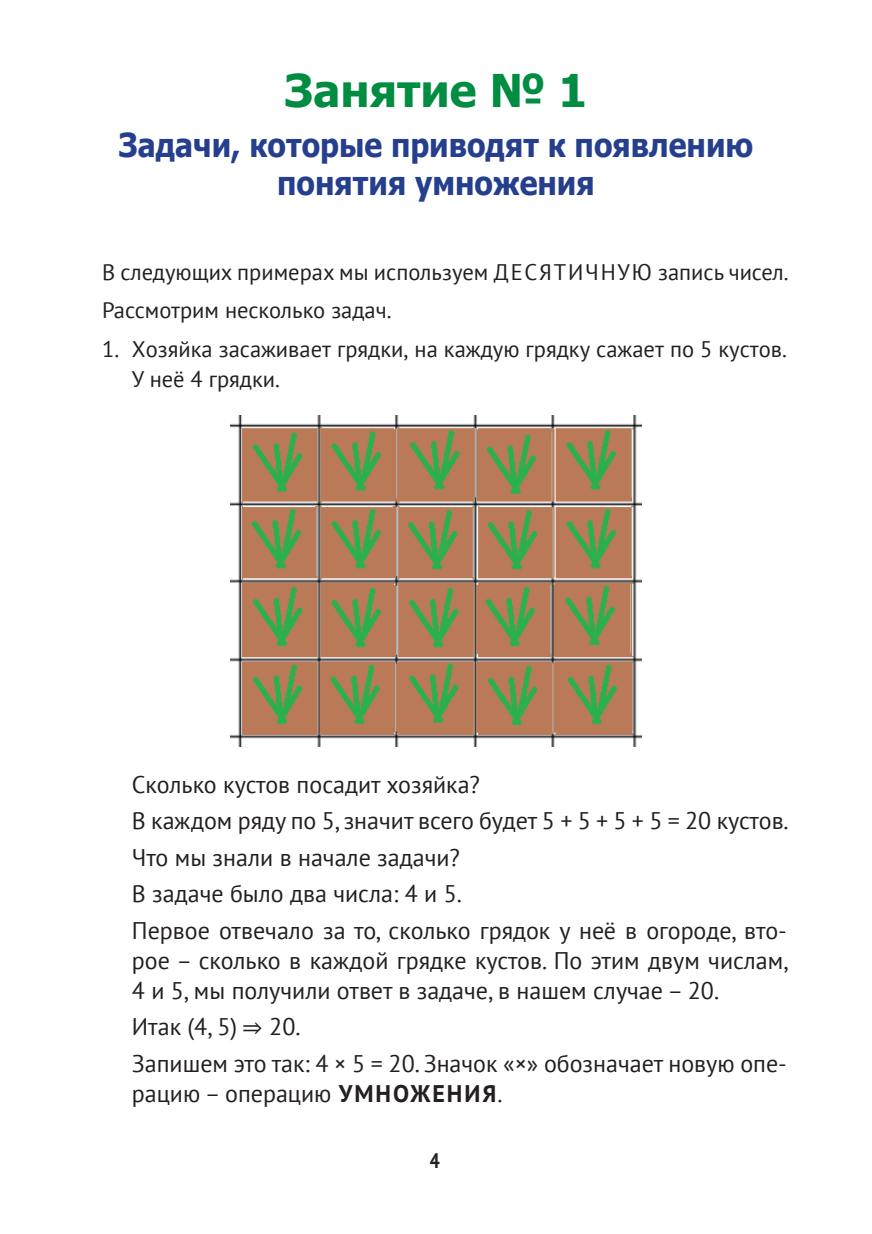
<style>
.page{position:relative;width:872px;height:1234px;background:#fff}
.page>*{position:absolute;margin:0;border:0;box-sizing:border-box;transform-origin:0 0}
.t1{font:700 45px "Tahoma";color:#008c41}
.t2{font:700 33px/37.5px "Tahoma";color:#253f8e;text-align:center;scale:.91 1}
.t3{font:24px/36.5px "PT Sans";color:#231f20}
.t4{font:22.5px/38.5px "PT Sans";color:#231f20}
.t5{font:700 condensed 21px "PT Sans";color:#231f20}
.s1{font-weight:700}
</style>
<div class="page">
<img style="left:230px;top:415px;width:411px;height:330px">
<h1 class="t1" style="left:285px;top:59px;width:304px">Занятие № 1</h1>
<h2 class="t2" style="left:119px;top:128px;width:699px">Задачи, которые приводят к появлению понятия умножения</h2>
<p class="t4" style="left:102px;top:252px;width:688px">В следующих примерах мы используем ДЕСЯТИЧНУЮ запись чисел.<br>Рассмотрим несколько задач.</p>
<p class="t4" style="left:132px;top:333px;width:656px;line-height:30px;text-indent:-30px">1. Хозяйка засаживает грядки, на каждую грядку сажает по 5 кустов.<br>У неё 4 грядки.</p>
<p class="t3" style="left:132px;top:765px;width:658px">Сколько кустов посадит хозяйка?<br>В каждом ряду по 5, значит всего будет 5 + 5 + 5 + 5 = 20 кустов.<br>Что мы знали в начале задачи?<br>В задаче было два числа: 4 и 5.<br>Первое отвечало за то, сколько грядок у неё в огороде, вто-</p>
<p class="t3" style="left:132px;top:944px;width:658px;line-height:30px">рое – сколько в каждой грядке кустов. По этим двум числам,<br>4 и 5, мы получили ответ в задаче, в нашем случае – 20.</p>
<p class="t3" style="left:132px;top:1007px;width:107px">Итак (4, 5)</p>
<p class="t3" style="left:132px;top:1007px;width:656px;text-indent:137px">20.<br>Запишем это так: 4 × 5 = 20. Значок «×» обозначает новую опе-</p>
<p class="t3" style="left:132px;top:1074px;width:372px">рацию – операцию <span class="s1">УМНОЖЕНИЯ</span>.</p>
<p class="t5" style="left:430px;top:1146px;width:12px">4</p>
</div>
